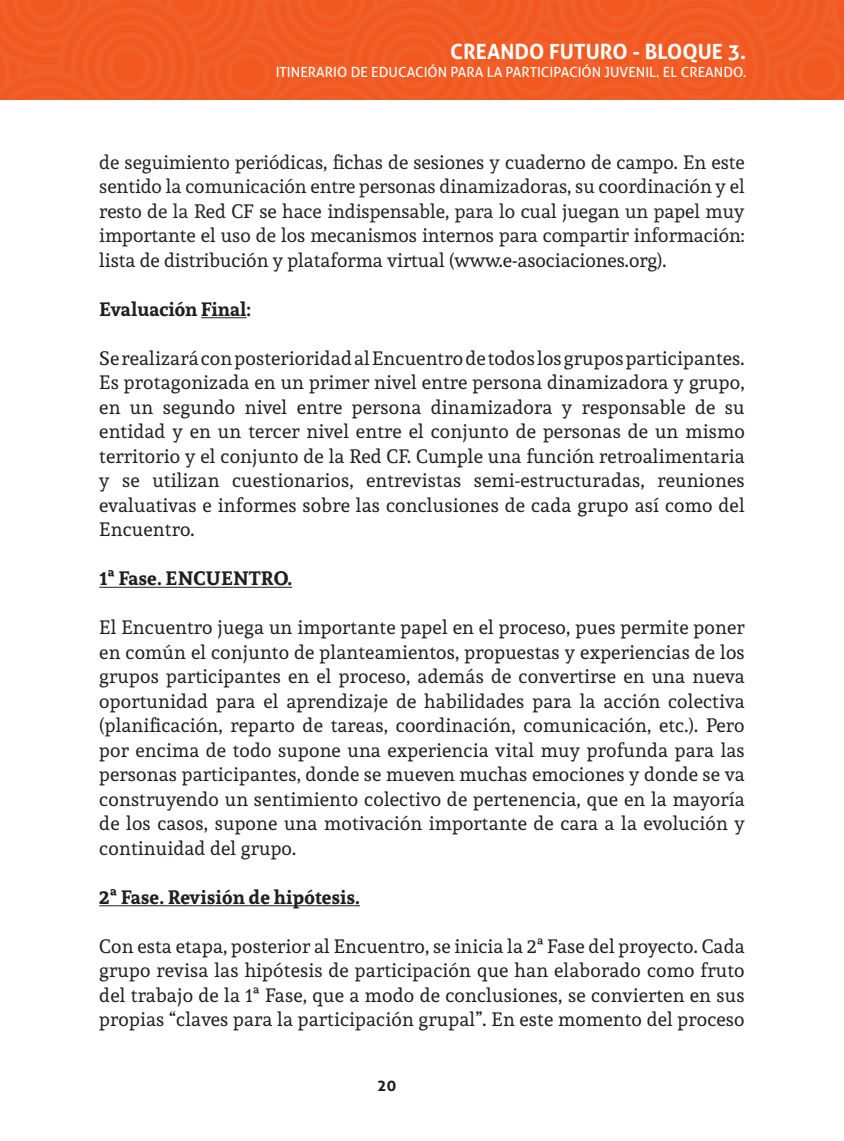
<style>
.page{position:relative;width:844px;height:1141px;background:#fff}
.page>*{position:absolute;margin:0;border:0;box-sizing:border-box;transform-origin:0 0}
.t1{font:700 21px "Aller";color:#fff}
.t2{font:19.25px/24.5px "Andada";letter-spacing:.01em;color:#231f20;text-align:justify}
.t3{font:700 19.25px "Andada";letter-spacing:.01em;color:#231f20}
.t4{font:700 15.75px "Aller";color:#231f20}
.t5{font:14px "Aller";color:#fff}
</style>
<div class="page">
<div style="left:0;top:0;width:843px;height:99px;background:#f15921"></div>
<hr style="left:201px;top:317px;width:45px;height:1px;background:#231f20">
<hr style="left:99px;top:587px;width:193px;height:1px;background:#231f20">
<hr style="left:99px;top:905px;width:261px;height:1px;background:#231f20">
<p class="t1" style="left:450px;top:39px;width:297px">CREANDO FUTURO - BLOQUE 3.</p>
<p class="t5" style="left:275px;top:63px;width:472px">ITINERARIO DE EDUCACIÓN PARA LA PARTICIPACIÓN JUVENIL. EL CREANDO.</p>
<p class="t2" style="left:99px;top:149px;width:646px">de seguimiento periódicas, fichas de sesiones y cuaderno de campo. En este sentido la comunicación entre personas dinamizadoras, su coordinación y el resto de la Red CF se hace indispensable, para lo cual juegan un papel muy importante el uso de los mecanismos internos para compartir información: lista de distribución y plataforma virtual (www.e-asociaciones.org).</p>
<p class="t3" style="left:99px;top:296px;width:153px">Evaluación Final:</p>
<p class="t2" style="left:99px;top:345px;width:646px">Se realizará con posterioridad al Encuentro de todos los grupos participantes.<br>Es protagonizada en un primer nivel entre persona dinamizadora y grupo, en un segundo nivel entre persona dinamizadora y responsable de su entidad y en un tercer nivel entre el conjunto de personas de un mismo territorio y el conjunto de la Red CF. Cumple una función retroalimentaria y se utilizan cuestionarios, entrevistas semi-estructuradas, reuniones evaluativas e informes sobre las conclusiones de cada grupo así como del Encuentro.</p>
<p class="t3" style="left:99px;top:565px;width:194px">1ª Fase. ENCUENTRO.</p>
<p class="t2" style="left:99px;top:615px;width:646px">El Encuentro juega un importante papel en el proceso, pues permite poner en común el conjunto de planteamientos, propuestas y experiencias de los grupos participantes en el proceso, además de convertirse en una nueva oportunidad para el aprendizaje de habilidades para la acción colectiva (planificación, reparto de tareas, coordinación, comunicación, etc.). Pero por encima de todo supone una experiencia vital muy profunda para las personas participantes, donde se mueven muchas emociones y donde se va construyendo un sentimiento colectivo de pertenencia, que en la mayoría de los casos, supone una motivación importante de cara a la evolución y continuidad del grupo.</p>
<p class="t3" style="left:99px;top:884px;width:262px">2ª Fase. Revisión de hipótesis.</p>
<p class="t2" style="left:99px;top:934px;width:646px">Con esta etapa, posterior al Encuentro, se inicia la 2ª Fase del proyecto. Cada grupo revisa las hipótesis de participación que han elaborado como fruto del trabajo de la 1ª Fase, que a modo de conclusiones, se convierten en sus propias “claves para la participación grupal”. En este momento del proceso</p>
<p class="t4" style="left:377px;top:1075px;width:20px">20</p>
</div>
